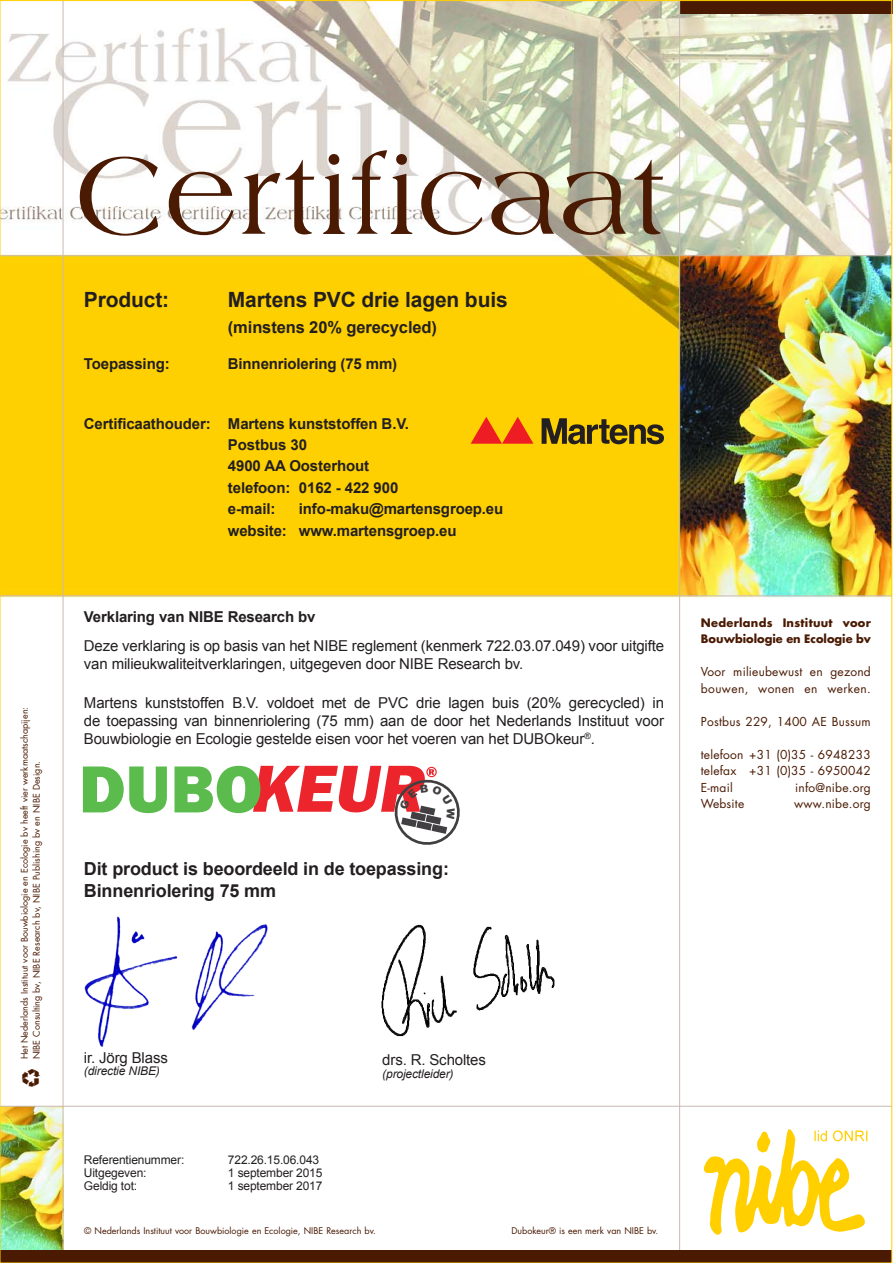
<style>
.page{position:relative;width:893px;height:1263px;background:#fff}
.page>*{position:absolute;margin:0;border:0;box-sizing:border-box;transform-origin:0 0}
.t1{font:118.05px "Amphion";color:#4a1a03}
.t2{font:700 21px "Arial";letter-spacing:-.005em;color:#231f20}
.t3{font:700 18px/21.6px "Arial";letter-spacing:-.01em;color:#231f20}
.t4{font:18px "Recycle";color:#4a1a03}
.t5{font:700 16.5px "Arial";letter-spacing:-.005em;color:#231f20}
.t6{font:15px/18px "Arial";letter-spacing:-.01em;color:#231f20}
.t7{font:700 15px/21.3px "Arial";letter-spacing:-.01em;color:#231f20}
.t8{font:12px/16.5px "Futura";letter-spacing:.02em;color:#4a1a03}
.t9{font:12px "Arial";letter-spacing:-.01em;color:#231f20}
.t10{font:italic 12px "Arial";letter-spacing:-.01em;color:#231f20}
.t11{font:700 11.4px/16.5px "Futura";letter-spacing:.01em;color:#4a1a03}
.t12{font:9px/11.9px "Futura";color:#4a1a03}
</style>
<div class="page">
<img style="left:2px;top:3px;width:888px;height:1248px">
<img style="left:2px;top:1107px;width:61px;height:144px">
<div style="left:680px;top:0;width:212px;height:13px;background:#4a1a03"></div>
<svg style="left:704px;top:1129px;width:163px;height:106px"></svg>
<hr style="left:0;top:595px;width:892px;height:1px;background:#c9bab3">
<hr style="left:0;top:255px;width:892px;height:1px;background:#c9bab3">
<hr style="left:63px;top:1px;width:1px;height:1262px;background:#c9bab3">
<hr style="left:679px;top:1px;width:1px;height:1262px;background:#c9bab3">
<div style="left:0;top:1251px;width:892px;height:12px;background:#4a1a03"></div>
<hr style="left:0;top:1106px;width:892px;height:1px;background:#c9bab3">
<img style="left:377px;top:914px;width:198px;height:132px">
<img style="left:260px;top:766px;width:177px;height:46px">
<img style="left:83px;top:766px;width:177px;height:47px">
<img style="left:84px;top:917px;width:183px;height:129px">
<svg style="left:471px;top:417px;width:62px;height:27px;background:#f67512"></svg>
<svg style="left:542px;top:418px;width:122px;height:26px;background:#8f7510"></svg>
<svg style="left:393px;top:775px;width:72px;height:71px"></svg>
<p class="t12" style="left:19px;top:1059px;width:354px;rotate:-90deg">Het Nederlands Instituut voor Bouwbiologie en Ecologie bv heeft vier werkmaatschapijen:<br>NIBE Consulting bv, NIBE Research bv, NIBE Publishing bv en NIBE Design.</p>
<p class="t4" style="left:22px;top:1088px;width:21px;rotate:-90deg">C</p>
<h1 class="t1" style="left:75px;top:128px;width:594px">Certificaat</h1>
<h2 class="t2" style="left:84px;top:286px;width:87px">Product:</h2>
<h2 class="t2" style="left:228px;top:286px;width:281px">Martens PVC drie lagen buis</h2>
<p class="t5" style="left:228px;top:316px;width:211px">(minstens 20% gerecycled)</p>
<p class="t7" style="left:84px;top:353px;width:87px">Toepassing:</p>
<p class="t7" style="left:228px;top:353px;width:171px">Binnenriolering (75 mm)</p>
<p class="t7" style="left:228px;top:414px;width:183px;text-indent:-144px">Certificaathouder: Martens kunststoffen B.V.<br>Postbus 30<br>4900 AA Oosterhout telefoon: 0162 - 422 900 e-mail:</p>
<p class="t7" style="left:228px;top:499px;width:277px;text-indent:71px">info-maku@martensgroep.eu website: www.martensgroep.eu</p>
<p class="t7" style="left:84px;top:606px;width:233px">Verklaring van NIBE Research bv</p>
<p class="t6" style="left:84px;top:636px;width:582px">Deze verklaring is op basis van het NIBE reglement (kenmerk 722.03.07.049) voor uitgifte van milieukwaliteitverklaringen, uitgegeven door NIBE Research bv.</p>
<p class="t6" style="left:84px;top:693px;width:582px;text-align:justify">Martens kunststoffen B.V. voldoet met de PVC drie lagen buis (20% gerecycled) in de toepassing van binnenriolering (75 mm) aan de door het Nederlands Instituut voor Bouwbiologie en Ecologie gestelde eisen voor het voeren van het DUBOkeur<sup>®</sup>.</p>
<p class="t3" style="left:84px;top:858px;width:367px">Dit product is beoordeeld in de toepassing:<br>Binnenriolering 75 mm</p>
<p class="t11" style="left:701px;top:614px;width:172px">Nederlands Instituut voor<br>Bouwbiologie en Ecologie bv</p>
<p class="t8" style="left:701px;top:664px;width:172px">Voor milieubewust en gezond bouwen, wonen en werken.</p>
<p class="t8" style="left:701px;top:713px;width:171px">Postbus 229, 1400 AE Bussum</p>
<p class="t8" style="left:701px;top:746px;width:171px;text-align:justify">telefoon +31 (0)35 - 6948233 telefax +31 (0)35 - 6950042<br>E-mail</p>
<p class="t8" style="left:795px;top:779px;width:77px">info@nibe.org</p>
<p class="t8" style="left:701px;top:796px;width:45px">Website</p>
<p class="t8" style="left:794px;top:796px;width:78px">www.nibe.org</p>
<p class="t6" style="left:84px;top:1049px;width:85px">ir. Jörg Blass</p>
<p class="t6" style="left:382px;top:1050px;width:105px">drs. R. Scholtes</p>
<p class="t10" style="left:84px;top:1063px;width:77px">(directie NIBE)</p>
<p class="t10" style="left:382px;top:1066px;width:73px">(projectleider)</p>
<p class="t9" style="left:84px;top:1151px;width:102px">Referentienummer:</p>
<p class="t9" style="left:228px;top:1151px;width:93px">722.26.15.06.043</p>
<p class="t9" style="left:84px;top:1164px;width:64px">Uitgegeven:</p>
<p class="t9" style="left:228px;top:1164px;width:96px">1 september 2015</p>
<p class="t9" style="left:84px;top:1177px;width:55px">Geldig tot:</p>
<p class="t9" style="left:228px;top:1177px;width:96px">1 september 2017</p>
<p class="t12" style="left:84px;top:1225px;width:293px">© Nederlands Instituut voor Bouwbiologie en Ecologie, NIBE Research bv.</p>
<p class="t12" style="left:511px;top:1225px;width:148px">Dubokeur® is een merk van NIBE bv.</p>
</div>
